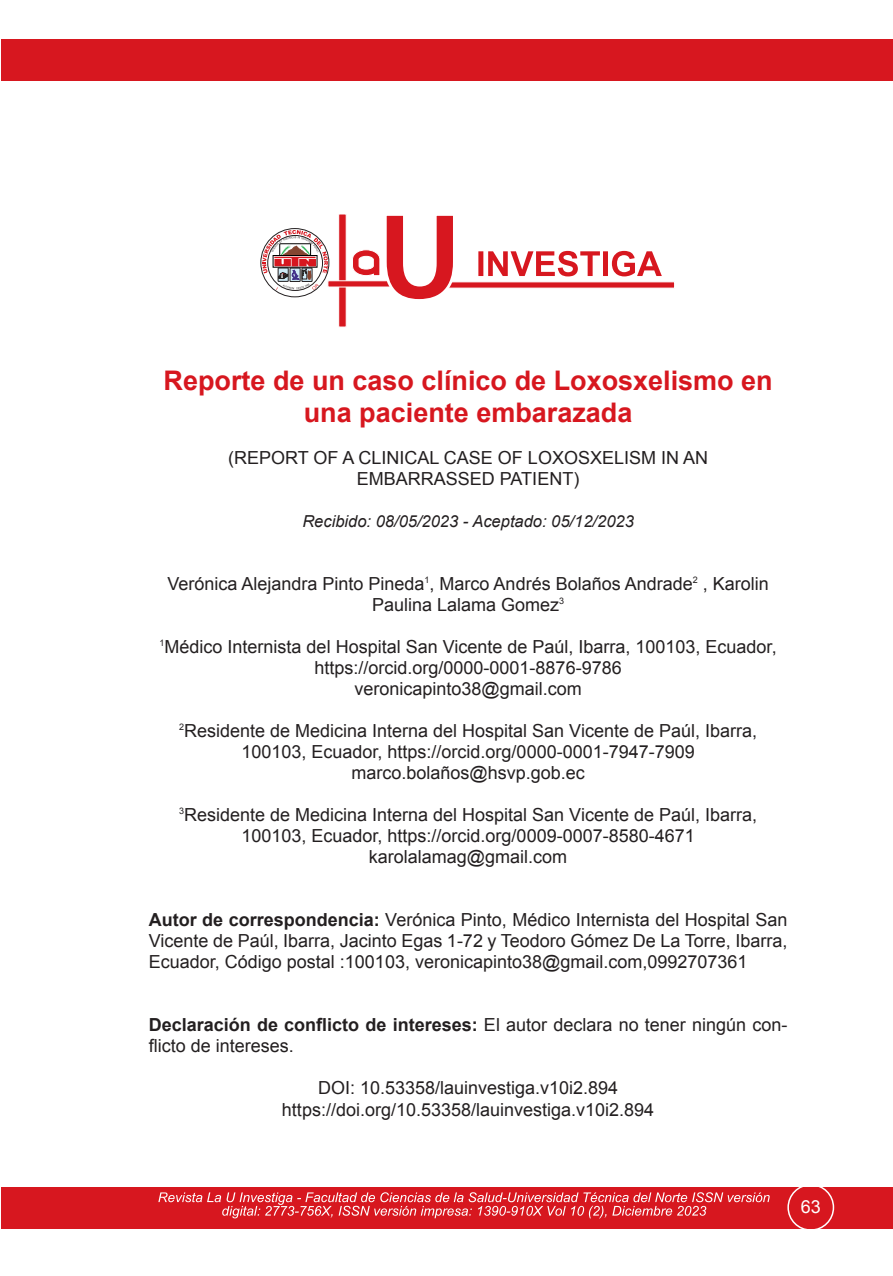
<style>
.page{position:relative;width:893px;height:1276px;background:#fff}
.page>*{position:absolute;margin:0;border:0;box-sizing:border-box;transform-origin:0 0}
.t1{font:700 27px/32.4px "Arial";color:#d7171f;text-align:center}
.t2{font:18px/21px "Arial";color:#231f20;text-align:center}
.t3{font:18px "Arial";color:#fff}
.t4{font:italic 16.5px "Arial";color:#231f20}
.s1{font-weight:700}
</style>
<div class="page">
<div style="left:1px;top:40px;width:891px;height:41px;background:#d7171f"></div>
<div style="left:2px;top:1187px;width:891px;height:41px;background:#d7171f"></div>
<svg style="left:158px;top:1192px;width:612px;height:26px"></svg>
<div style="left:787px;top:1184px;width:47px;height:46px;border:2px solid #fff;border-radius:50%"></div>
<svg style="left:261px;top:229px;width:68px;height:68px"></svg>
<svg style="left:262px;top:230px;width:66px;height:60px"></svg>
<div style="left:338px;top:213px;width:9px;height:114px;background:#d7171f;border:1px solid #fff"></div>
<div style="left:327px;top:280px;width:66px;height:7px;background:#d7171f;border:1px solid #fff"></div>
<div style="left:448px;top:281px;width:227px;height:7px;background:#d7171f;border:1px solid #fff"></div>
<svg style="left:352px;top:215px;width:105px;height:85px"></svg>
<svg style="left:478px;top:251px;width:184px;height:25px"></svg>
<p class="t1" style="left:164px;top:365px;width:611px">Reporte de un caso clínico de Loxosxelismo en una paciente embarazada</p>
<p class="t2" style="left:228px;top:447px;width:481px">(REPORT OF A CLINICAL CASE OF LOXOSXELISM IN AN</p>
<p class="t2" style="left:357px;top:468px;width:224px">EMBARRASSED PATIENT)</p>
<p class="t4" style="left:302px;top:510px;width:333px">Recibido: 08/05/2023 - Aceptado: 05/12/2023</p>
<p class="t2" style="left:167px;top:573px;width:603px">Verónica Alejandra Pinto Pineda<sup>1</sup>, Marco Andrés Bolaños Andrade<sup>2</sup> , Karolin<br>Paulina Lalama Gomez<sup>3</sup></p>
<p class="t2" style="left:160px;top:636px;width:619px"><sup>1</sup>Médico Internista del Hospital San Vicente de Paúl, Ibarra, 100103, Ecuador, https://orcid.org/0000-0001-8876-9786</p>
<p class="t2" style="left:354px;top:678px;width:229px">veronicapinto38@gmail.com</p>
<p class="t2" style="left:179px;top:720px;width:580px"><sup>2</sup>Residente de Medicina Interna del Hospital San Vicente de Paúl, Ibarra,<br>100103, Ecuador, https://orcid.org/0000-0001-7947-7909</p>
<p class="t2" style="left:351px;top:762px;width:235px">marco.bolaños@hsvp.gob.ec</p>
<p class="t2" style="left:179px;top:804px;width:580px"><sup>3</sup>Residente de Medicina Interna del Hospital San Vicente de Paúl, Ibarra,<br>100103, Ecuador, https://orcid.org/0009-0007-8580-4671</p>
<p class="t2" style="left:369px;top:846px;width:200px">karolalamag@gmail.com</p>
<p class="t2" style="left:149px;top:909px;width:640px;text-align:justify"><span class="s1">Autor de correspondencia:</span> Verónica Pinto, Médico Internista del Hospital San Vicente de Paúl, Ibarra, Jacinto Egas 1-72 y Teodoro Gómez De La Torre, Ibarra, Ecuador, Código postal :100103, veronicapinto38@gmail.com,0992707361</p>
<p class="t2" style="left:149px;top:1014px;width:640px;text-align:left"><span class="s1">Declaración de conflicto de intereses:</span> El autor declara no tener ningún con&shy;flicto de intereses.</p>
<p class="t2" style="left:318px;top:1077px;width:302px">DOI: 10.53358/lauinvestiga.v10i2.894</p>
<p class="t2" style="left:282px;top:1099px;width:374px">https://doi.org/10.53358/lauinvestiga.v10i2.894</p>
<p class="t3" style="left:801px;top:1194px;width:22px">63</p>
</div>
